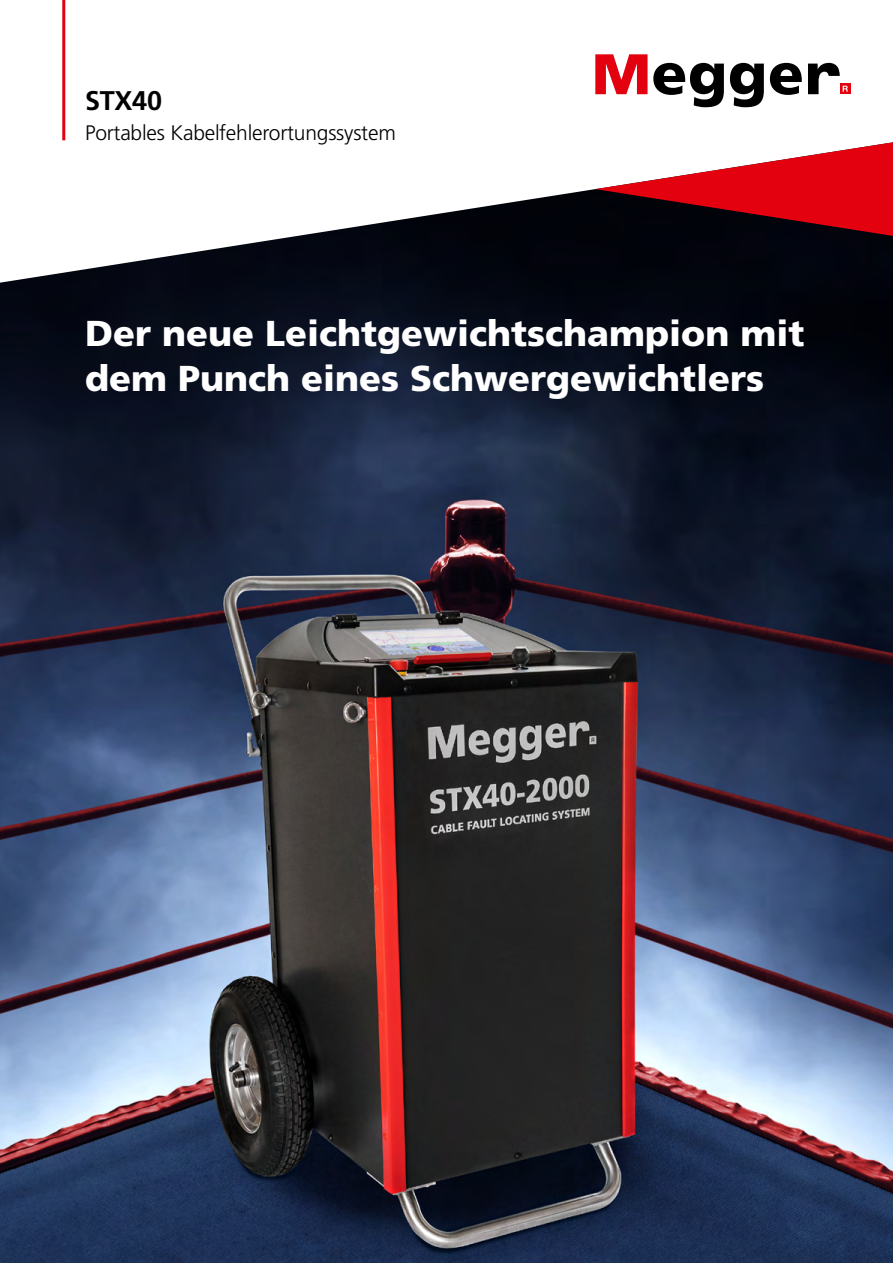
<style>
.page{position:relative;width:893px;height:1263px;background:#fff}
.page>*{position:absolute;margin:0;border:0;box-sizing:border-box;transform-origin:0 0}
.t1{font:900 36px/45px "Frutiger LT Pro";color:#fff}
.t2{font:700 27px "Frutiger LT Pro";letter-spacing:-.01em;color:#000}
.t3{font:300 21px "Frutiger LT Pro";letter-spacing:-.01em;color:#000}
</style>
<div class="page">
<img style="left:0;top:189px;width:893px;height:1074px">
<div style="left:840px;top:84px;width:10px;height:10px;background:#e3000f"></div>
<svg style="left:595px;top:54px;width:52px;height:40px"></svg>
<svg style="left:653px;top:63px;width:71px;height:44px"></svg>
<svg style="left:730px;top:63px;width:34px;height:44px"></svg>
<svg style="left:770px;top:63px;width:32px;height:32px"></svg>
<svg style="left:808px;top:63px;width:40px;height:31px"></svg>
<hr style="left:62px;top:0;width:3px;height:140px;background:#e3000f">
<svg style="left:595px;top:142px;width:298px;height:94px"></svg>
<p class="t2" style="left:85px;top:85px;width:78px">STX40</p>
<p class="t3" style="left:85px;top:121px;width:312px">Portables Kabelfehlerortungssystem</p>
<p class="t1" style="left:85px;top:311px;width:721px">Der neue Leichtgewichtschampion mit dem Punch eines Schwergewichtlers</p>
</div>
